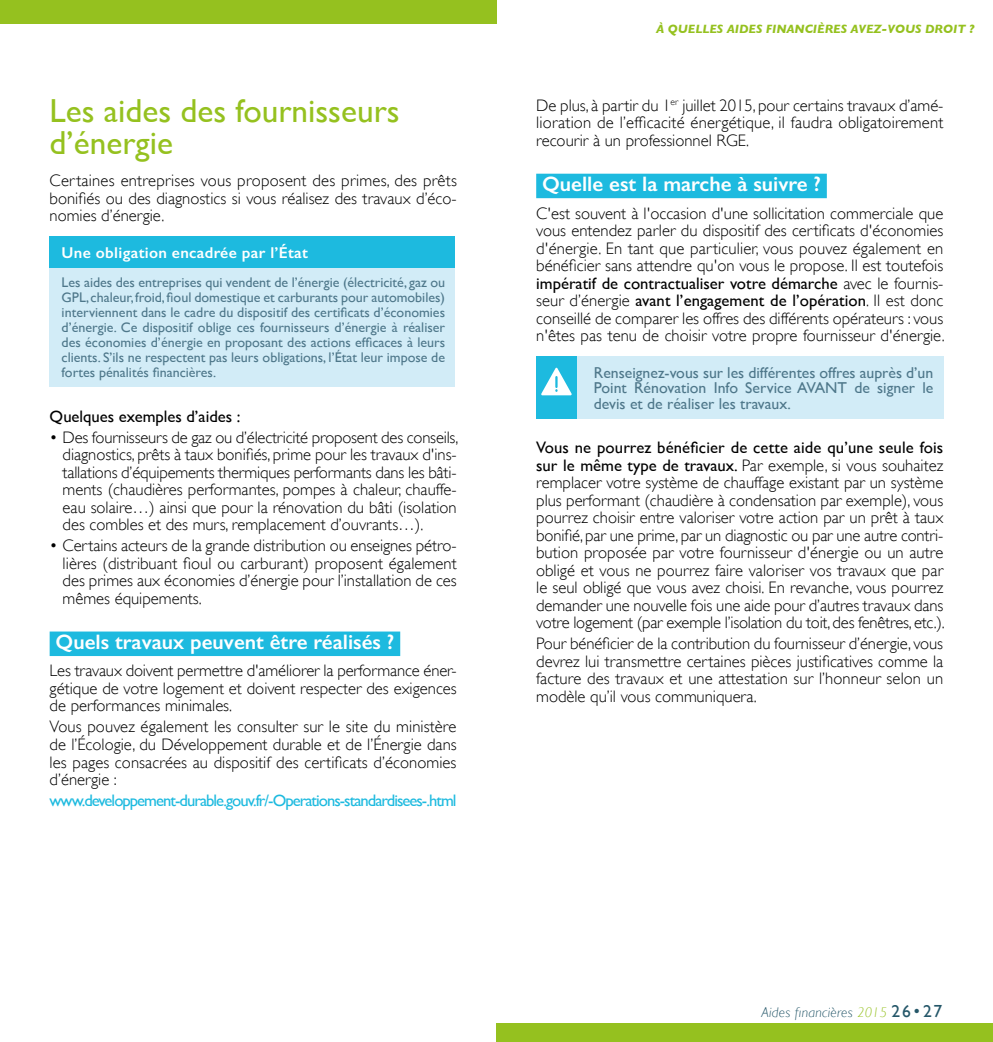
<style>
.page{position:relative;width:993px;height:1042px;background:#fff}
.page>*{position:absolute;margin:0;border:0;box-sizing:border-box;transform-origin:0 0}
.t1{font:33.25px/31.5px "Gill Sans";color:#95c11f}
.t2{font:600 21px "Gill Sans";color:#fff}
.t3{font:300 16.62px/17.5px "Gill Sans";color:#000;text-align:justify}
.t4{font:16.62px "Gill Sans";letter-spacing:-.06em;color:#1dbadf}
.t5{font:16.62px "Gill Sans";color:#000}
.t6{font:15.75px/15.8px "Gill Sans";color:#4e778a;text-align:justify}
.t7{font:600 15.75px "Gill Sans";letter-spacing:.02em;color:#fff}
.t8{font:14px/14.9px "Gill Sans";color:#4e778a;text-align:justify}
.t9{font:italic 300 14px "Gill Sans";letter-spacing:.02em;color:#255769}
.t10{font:italic 700 12.25px "Gill Sans";color:#95c11f}
.s1{font-weight:400}
.s2{color:#95c11f}
.s3{font-weight:400;font-style:normal;font-size:17.5px}
.s4{font-style:normal;font-size:17.5px}
</style>
<div class="page">
<div style="left:0;top:0;width:496px;height:24px;background:#95c11f"></div>
<div style="left:496px;top:1023px;width:496px;height:19px;background:#95c11f"></div>
<div style="left:50px;top:631px;width:350px;height:25px;background:#1dbadf"></div>
<div style="left:50px;top:237px;width:405px;height:31px;background:#1dbadf"></div>
<div style="left:50px;top:268px;width:405px;height:119px;background:#d2ecf7"></div>
<div style="left:536px;top:174px;width:290px;height:24px;background:#1dbadf"></div>
<div style="left:536px;top:357px;width:40px;height:62px;background:#1dbadf"></div>
<div style="left:576px;top:357px;width:367px;height:62px;background:#d2ecf7"></div>
<svg style="left:541px;top:368px;width:30px;height:27px"></svg>
<h1 class="t1" style="left:50px;top:95px;width:351px">Les aides des fournisseurs d’énergie</h1>
<p class="t3" style="left:50px;top:172px;width:408px">Certaines entreprises vous proposent des primes, des prêts bonifiés ou des diagnostics si vous réalisez des travaux d’éco&shy;nomies d’énergie.</p>
<p class="t7" style="left:62px;top:243px;width:248px">Une obligation encadrée par l’État</p>
<p class="t8" style="left:62px;top:275px;width:385px">Les aides des entreprises qui vendent de l’énergie (électricité, gaz ou GPL, chaleur, froid, fioul domestique et carburants pour automobiles) interviennent dans le cadre du dispositif des certificats d’économies d’énergie. Ce dispositif oblige ces fournisseurs d’énergie à réaliser des économies d’énergie en proposant des actions efficaces à leurs clients. S’ils ne respectent pas leurs obligations, l’État leur impose de fortes pénalités financières.</p>
<p class="t5" style="left:50px;top:406px;width:192px">Quelques exemples d’aides :</p>
<p class="t3" style="left:63px;top:428px;width:397px;text-indent:-13px">• Des fournisseurs de gaz ou d’électricité proposent des conseils, diagnostics, prêts à taux bonifiés, prime pour les travaux d'ins&shy;tallations d’équipements thermiques performants dans les bâti&shy;ments (chaudières performantes, pompes à chaleur, chauffe&shy;eau solaire…) ainsi que pour la rénovation du bâti (isolation des combles et des murs, remplacement d’ouvrants…).</p>
<p class="t3" style="left:63px;top:537px;width:395px;text-indent:-13px">• Certains acteurs de la grande distribution ou enseignes pétro&shy;lières (distribuant fioul ou carburant) proposent également des primes aux économies d’énergie pour l’installation de ces mêmes équipements.</p>
<p class="t2" style="left:55px;top:629px;width:340px">Quels travaux peuvent être réalisés ?</p>
<p class="t3" style="left:50px;top:662px;width:408px">Les travaux doivent permettre d'améliorer la performance éner&shy;gétique de votre logement et doivent respecter des exigences de performances minimales.</p>
<p class="t3" style="left:50px;top:718px;width:408px">Vous pouvez également les consulter sur le site du ministère de l’Écologie, du Développement durable et de l’Énergie dans les pages consacrées au dispositif des certificats d’économies d’énergie :</p>
<p class="t4" style="left:50px;top:790px;width:408px">www.developpement-durable.gouv.fr/-Operations-standardisees-.html</p>
<p class="t10" style="left:656px;top:22px;width:320px">À QUELLES AIDES FINANCIÈRES AVEZ-VOUS DROIT ?</p>
<p class="t3" style="left:536px;top:96px;width:408px">De plus, à partir du 1<sup>er</sup> juillet 2015, pour certains travaux d’amé&shy;lioration de l’efficacité énergétique, il faudra obligatoirement recourir à un professionnel RGE.</p>
<p class="t2" style="left:542px;top:171px;width:280px">Quelle est la marche à suivre ?</p>
<p class="t3" style="left:536px;top:204px;width:410px">C'est souvent à l'occasion d'une sollicitation commerciale que vous entendez parler du dispositif des certificats d'économies d'énergie. En tant que particulier, vous pouvez également en bénéficier sans attendre qu'on vous le propose. Il est toutefois <span class="s1">impératif de contractualiser votre démarche</span> avec le fournis&shy;seur d’énergie <span class="s1">avant l’engagement de l’opération</span>. Il est donc conseillé de comparer les offres des différents opérateurs : vous n'êtes pas tenu de choisir votre propre fournisseur d'énergie.</p>
<p class="t6" style="left:593px;top:364px;width:341px">Renseignez-vous sur les différentes offres auprès d’un Point Rénovation Info Service AVANT de signer le devis et de réaliser les travaux.</p>
<p class="t3" style="left:536px;top:439px;width:410px"><span class="s1">Vous ne pourrez bénéficier de cette aide qu’une seule fois sur le même type de travaux.</span> Par exemple, si vous souhaitez remplacer votre système de chauffage existant par un système plus performant (chaudière à condensation par exemple), vous pourrez choisir entre valoriser votre action par un prêt à taux bonifié, par une prime, par un diagnostic ou par une autre contri&shy;bution proposée par votre fournisseur d'énergie ou un autre obligé et vous ne pourrez faire valoriser vos travaux que par le seul obligé que vous avez choisi. En revanche, vous pourrez demander une nouvelle fois une aide pour d’autres travaux dans votre logement (par exemple l’isolation du toit, des fenêtres, etc.).</p>
<p class="t3" style="left:536px;top:635px;width:408px">Pour bénéficier de la contribution du fournisseur d’énergie, vous devrez lui transmettre certaines pièces justificatives comme la facture des travaux et une attestation sur l’honneur selon un modèle qu’il vous communiquera.</p>
<p class="t9" style="left:761px;top:1004px;width:182px">Aides financières <span class="s2">2015</span> <span class="s3">26</span><span class="s4">•</span><span class="s3">27</span></p>
</div>
